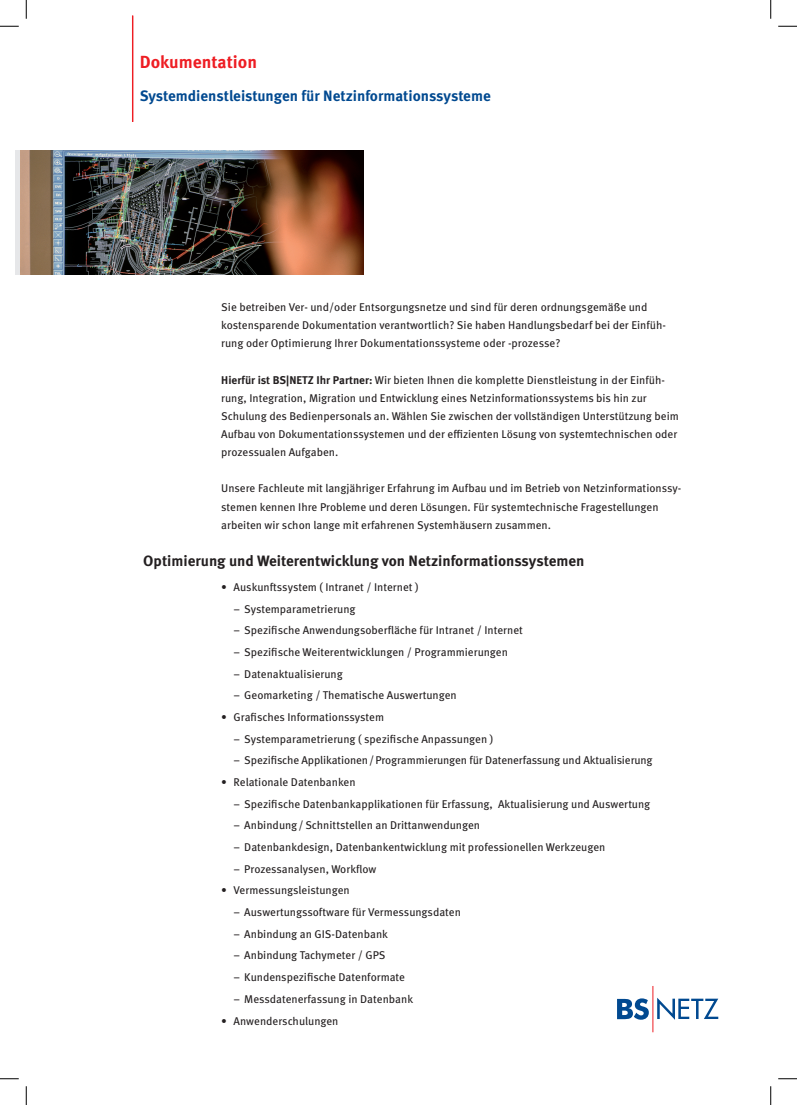
<style>
.page{position:relative;width:797px;height:1105px;background:#fff}
.page>*{position:absolute;margin:0;border:0;box-sizing:border-box;transform-origin:0 0}
.t1{font:700 17.5px "Meta Pro";color:#ee1d23}
.t2{font:700 15px "Meta Pro";color:#231f20}
.t3{font:700 15px "Meta Pro";color:#014990}
.t4{font:11.25px/18.1px "Meta Pro";color:#231f20}
.s1{font-weight:700}
</style>
<div class="page">
<svg style="left:617px;top:998px;width:31px;height:22px"></svg>
<hr style="left:652px;top:986px;width:1px;height:46px;background:#ee1d23">
<svg style="left:657px;top:998px;width:61px;height:22px"></svg>
<hr style="left:132px;top:16px;width:1px;height:106px;background:#ee1d23">
<img style="left:20px;top:150px;width:343px;height:124px">
<svg style="left:0;top:25px;width:19px;height:2px"></svg>
<svg style="left:778px;top:25px;width:19px;height:2px"></svg>
<svg style="left:0;top:1078px;width:19px;height:1px"></svg>
<svg style="left:778px;top:1078px;width:19px;height:1px"></svg>
<svg style="left:25px;top:0;width:2px;height:19px"></svg>
<svg style="left:25px;top:1086px;width:2px;height:19px"></svg>
<svg style="left:770px;top:0;width:1px;height:19px"></svg>
<svg style="left:770px;top:1086px;width:1px;height:19px"></svg>
<h1 class="t1" style="left:140px;top:51px;width:119px">Dokumentation</h1>
<h2 class="t3" style="left:140px;top:87px;width:352px">Systemdienstleistungen für Netzinformationssysteme</h2>
<p class="t4" style="left:221px;top:298px;width:446px">Sie betreiben Ver- und/oder Entsorgungsnetze und sind für deren ordnungsgemäße und kostensparende Dokumentation verantwortlich? Sie haben Handlungsbedarf bei der Einfüh&shy;rung oder Optimierung Ihrer Dokumentationssysteme oder -prozesse?</p>
<p class="t4" style="left:221px;top:371px;width:459px"><span class="s1">Hierfür ist BS|NETZ Ihr Partner:</span> Wir bieten Ihnen die komplette Dienstleistung in der Einfüh&shy;rung, Integration, Migration und Entwicklung eines Netzinformationssystems bis hin zur Schulung des Bedienpersonals an. Wählen Sie zwischen der vollständigen Unterstützung beim Aufbau von Dokumentationssystemen und der effizienten Lösung von systemtechnischen oder prozessualen Aufgaben.</p>
<p class="t4" style="left:221px;top:480px;width:461px">Unsere Fachleute mit langjähriger Erfahrung im Aufbau und im Betrieb von Netzinformationssy&shy;stemen kennen Ihre Probleme und deren Lösungen. Für systemtechnische Fragestellungen arbeiten wir schon lange mit erfahrenen Systemhäusern zusammen.</p>
<h2 class="t2" style="left:143px;top:551px;width:443px">Optimierung und Weiterentwicklung von Netzinformationssystemen</h2>
<p class="t4" style="left:221px;top:578px;width:199px">• Auskunftssystem ( Intranet / Internet )</p>
<p class="t4" style="left:234px;top:600px;width:123px">– Systemparametrierung</p>
<p class="t4" style="left:234px;top:622px;width:291px">– Spezifische Anwendungsoberfläche für Intranet / Internet</p>
<p class="t4" style="left:234px;top:643px;width:276px">– Spezifische Weiterentwicklungen / Programmierungen</p>
<p class="t4" style="left:234px;top:665px;width:111px">– Datenaktualisierung</p>
<p class="t4" style="left:234px;top:687px;width:224px">– Geomarketing / Thematische Auswertungen</p>
<p class="t4" style="left:221px;top:708px;width:164px">• Grafisches Informationssystem</p>
<p class="t4" style="left:234px;top:730px;width:261px">– Systemparametrierung ( spezifische Anpassungen )</p>
<p class="t4" style="left:234px;top:752px;width:420px">– Spezifische Applikationen/Programmierungen für Datenerfassung und Aktualisierung</p>
<p class="t4" style="left:221px;top:773px;width:136px">• Relationale Datenbanken</p>
<p class="t4" style="left:234px;top:795px;width:418px">– Spezifische Datenbankapplikationen für Erfassung, Aktualisierung und Auswertung</p>
<p class="t4" style="left:234px;top:817px;width:248px">– Anbindung/ Schnittstellen an Drittanwendungen</p>
<p class="t4" style="left:234px;top:838px;width:373px">– Datenbankdesign, Datenbankentwicklung mit professionellen Werkzeugen</p>
<p class="t4" style="left:234px;top:860px;width:144px">– Prozessanalysen, Workflow</p>
<p class="t4" style="left:221px;top:882px;width:130px">• Vermessungsleistungen</p>
<p class="t4" style="left:234px;top:903px;width:229px">– Auswertungssoftware für Vermessungsdaten</p>
<p class="t4" style="left:234px;top:925px;width:156px">– Anbindung an GIS-Datenbank</p>
<p class="t4" style="left:234px;top:947px;width:153px">– Anbindung Tachymeter / GPS</p>
<p class="t4" style="left:234px;top:968px;width:173px">– Kundenspezifische Datenformate</p>
<p class="t4" style="left:234px;top:990px;width:181px">– Messdatenerfassung in Datenbank</p>
<p class="t4" style="left:221px;top:1012px;width:119px">• Anwenderschulungen</p>
</div>
